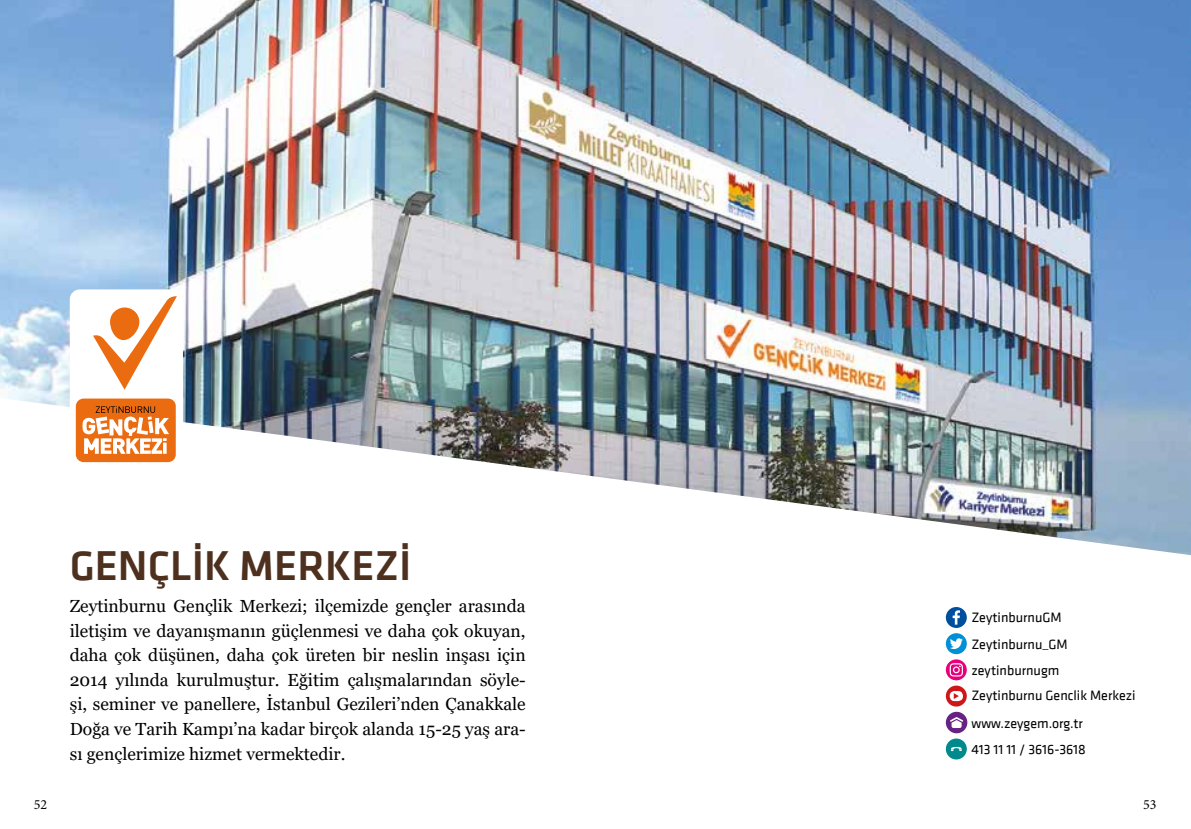
<style>
.page{position:relative;width:1191px;height:829px;background:#fff}
.page>*{position:absolute;margin:0;border:0;box-sizing:border-box;transform-origin:0 0}
.t1{font:500 42.88px "Klavika";color:#4e301f}
.t2{font:17.5px/24.5px "Georgia";color:#000;text-align:justify}
.t3{font:14px/26.6px "Klavika";color:#000}
.t4{font:14px "Minion Pro";color:#000}
</style>
<div class="page">
<img style="left:0;top:0;width:1191px;height:555px">
<div style="left:70px;top:289px;width:113px;height:180px;background:#fff;border-radius:10px"></div>
<svg style="left:93px;top:296px;width:84px;height:93px"></svg>
<svg style="left:76px;top:398px;width:100px;height:64px"></svg>
<svg style="left:945px;top:685px;width:21px;height:21px"></svg>
<div style="left:949px;top:691px;width:14px;height:10px;background:#fff;border-radius:5px"></div>
<svg style="left:953px;top:693px;width:6px;height:6px"></svg>
<svg style="left:945px;top:711px;width:22px;height:22px"></svg>
<svg style="left:950px;top:717px;width:13px;height:11px"></svg>
<svg style="left:945px;top:659px;width:21px;height:21px"></svg>
<svg style="left:949px;top:663px;width:14px;height:13px"></svg>
<div style="left:945px;top:633px;width:21px;height:21px;background:#0090d7;border-radius:50%"></div>
<svg style="left:950px;top:638px;width:13px;height:11px"></svg>
<div style="left:945px;top:607px;width:21px;height:21px;background:#004f9f;border-radius:50%"></div>
<svg style="left:952px;top:610px;width:8px;height:14px"></svg>
<div style="left:945px;top:738px;width:21px;height:21px;background:#008a8b;border-radius:50%"></div>
<svg style="left:950px;top:746px;width:11px;height:5px"></svg>
<h1 class="t1" style="left:70px;top:537px;width:343px">GENÇLİK MERKEZİ</h1>
<p class="t2" style="left:70px;top:594px;width:457px">Zeytinburnu Gençlik Merkezi; ilçemizde gençler arasında iletişim ve dayanışmanın güçlenmesi ve daha çok okuyan, daha çok düşünen, daha çok üreten bir neslin inşası için 2014 yılında kurulmuştur. Eğitim çalışmalarından söyle&shy;şi, seminer ve panellere, İstanbul Gezileri’nden Çanakkale Doğa ve Tarih Kampı’na kadar birçok alanda 15-25 yaş ara&shy;sı gençlerimize hizmet vermektedir.</p>
<p class="t3" style="left:971px;top:603px;width:98px">ZeytinburnuGM<br>Zeytinburnu_GM zeytinburnugm</p>
<p class="t3" style="left:971px;top:681px;width:166px;line-height:27.5px">Zeytinburnu Genclik Merkezi www.zeygem.org.tr</p>
<p class="t3" style="left:971px;top:735px;width:116px">413 11 11 / 3616-3618</p>
<p class="t4" style="left:34px;top:795px;width:15px">52</p>
<p class="t4" style="left:1143px;top:795px;width:15px">53</p>
</div>
